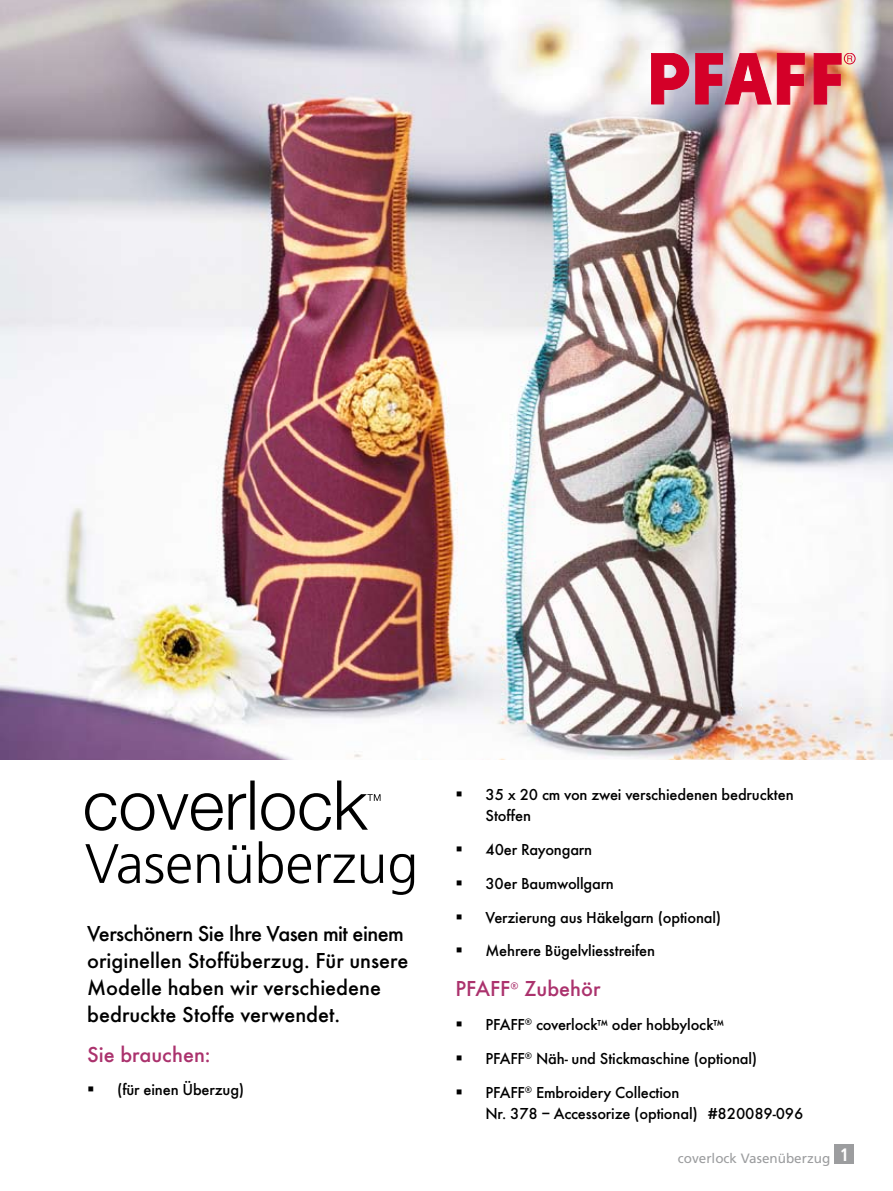
<style>
.page{position:relative;width:893px;height:1191px;background:#fff}
.page>*{position:absolute;margin:0;border:0;box-sizing:border-box;transform-origin:0 0}
.t1{font:300 55.5px "Frutiger LT Std";color:#000}
.t2{font:500 22.5px/27px "Futura EFOP";color:#000}
.t3{font:500 22.5px "Futura EFOP";color:#ab326d}
.t4{font:500 16.5px/33.8px "Futura EFOP";letter-spacing:-.01em;color:#000}
.t5{font:13.5px "Frutiger LT Std";color:#9c9d9f}
.s1{font-size:16.5px}
.s2{font-size:15px}
</style>
<div class="page">
<div style="left:834px;top:1144px;width:19px;height:19px;background:#9c9d9f"></div>
<img style="left:0;top:0;width:893px;height:760px">
<svg style="left:651px;top:53px;width:38px;height:51px;background:#d04060"></svg>
<svg style="left:695px;top:53px;width:76px;height:51px;background:#d04762"></svg>
<svg style="left:777px;top:53px;width:27px;height:51px"></svg>
<svg style="left:814px;top:53px;width:27px;height:51px"></svg>
<div style="left:844px;top:53px;width:11px;height:11px;border:1px solid #d40028;border-radius:50%"></div>
<svg style="left:847px;top:55px;width:5px;height:7px"></svg>
<svg style="left:85px;top:780px;width:295px;height:50px"></svg>
<h1 class="t1" style="left:85px;top:832px;width:335px">Vasenüberzug</h1>
<h2 class="t2" style="left:87px;top:919px;width:323px">Verschönern Sie Ihre Vasen mit einem originellen Stoffüberzug. Für unsere Modelle haben wir verschiedene bedruckte Stoffe verwendet.</h2>
<h2 class="t3" style="left:87px;top:1041px;width:125px">Sie brauchen:</h2>
<p class="t4" style="left:117px;top:1073px;width:129px">(für einen Überzug)</p>
<p class="t4" style="left:485px;top:784px;width:310px;line-height:21px">35 x 20 cm von zwei verschiedenen bedruckten<br>Stoffen</p>
<p class="t4" style="left:485px;top:832px;width:237px">40er Rayongarn<br>30er Baumwollgarn<br>Verzierung aus Häkelgarn (optional)<br>Mehrere Bügelvliesstreifen</p>
<h2 class="t3" style="left:455px;top:975px;width:147px">PFAFF<span class="s1">®</span> Zubehör</h2>
<p class="t4" style="left:485px;top:1007px;width:273px">PFAFF<span class="s2">®</span> coverlock<span class="s2">™</span> oder hobbylock<span class="s2">™<br></span>PFAFF<span class="s2">®</span> Näh- und Stickmaschine (optional)<br>PFAFF<span class="s2">®</span> Embroidery Collection</p>
<p class="t4" style="left:485px;top:1096px;width:320px">Nr. 378 – Accessorize (optional) #820089-096</p>
<p class="t5" style="left:678px;top:1150px;width:173px">coverlock Vasenüberzug <sup>1</sup></p>
</div>
